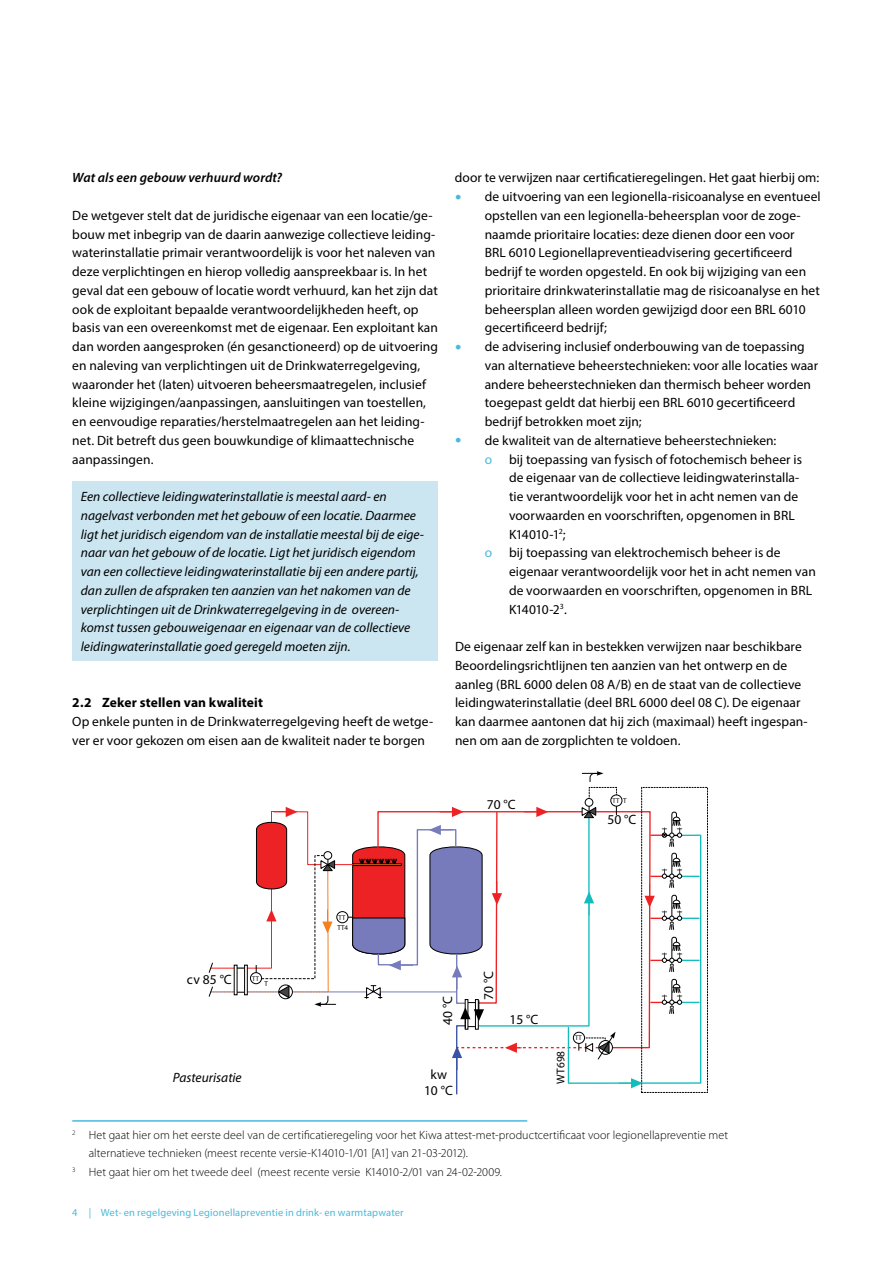
<style>
.page{position:relative;width:893px;height:1263px;background:#fff}
.page>*{position:absolute;margin:0;border:0;box-sizing:border-box;transform-origin:0 0}
.t1{font:13.5px/18.8px "Myriad Pro";letter-spacing:.005em;color:#000}
.t2{font:italic 13.5px/18.8px "Myriad Pro";letter-spacing:.005em;color:#000}
.t3{font:13.5px/16.5px "Myriad Pro";letter-spacing:.01em;color:#020202;text-align:center}
.t4{font:italic 600 13.5px "Myriad Pro";letter-spacing:.01em;color:#000}
.t5{font:700 13.5px "Myriad Pro";letter-spacing:.01em;color:#000}
.t6{font:300 12px "Myriad Pro";letter-spacing:.005em;color:#000}
.t7{font:11.4px "Myriad Pro";color:#020202}
.t8{font:10.5px "Myriad Pro";letter-spacing:.015em;color:#49badc}
.t9{font:6.9px "Myriad Pro";color:#020202}
.t10{font:6.75px "Myriad Pro";letter-spacing:.04em;color:#020202}
.s1{font-size:22.5px;color:#49badc}
.s2{color:#49badc}
.s3{font-size:6.9px}
</style>
<div class="page">
<div style="left:72px;top:482px;width:366px;height:179px;background:#cbe6f1"></div>
<div style="left:585px;top:798px;width:8px;height:8px;border:1px solid #000;border-radius:50%"></div>
<div style="left:611px;top:795px;width:11px;height:11px;border:1px solid #000;border-radius:50%"></div>
<div style="left:641px;top:787px;width:67px;height:305px;border:1px dashed #000"></div>
<svg style="left:582px;top:771px;width:35px;height:28px"></svg>
<svg style="left:209px;top:805px;width:493px;height:290px"></svg>
<hr style="left:72px;top:1120px;width:455px;height:2px;background:#49badc">
<p class="t4" style="left:72px;top:169px;width:211px">Wat als een gebouw verhuurd wordt?</p>
<p class="t1" style="left:72px;top:206px;width:367px">De wetgever stelt dat de juridische eigenaar van een locatie/ge&shy;bouw met inbegrip van de daarin aanwezige collectieve leiding&shy;waterinstallatie primair verantwoordelijk is voor het naleven van deze verplichtingen en hierop volledig aanspreekbaar is. In het geval dat een gebouw of locatie wordt verhuurd, kan het zijn dat ook de exploitant bepaalde verantwoordelijkheden heeft, op basis van een overeenkomst met de eigenaar. Een exploitant kan dan worden aangesproken (én gesanctioneerd) op de uitvoering en naleving van verplichtingen uit de Drinkwaterregelgeving, waaronder het (laten) uitvoeren beheersmaatregelen, inclusief kleine wijzigingen/aanpassingen, aansluitingen van toestellen, en eenvoudige reparaties/herstelmaatregelen aan het leiding&shy;net. Dit betreft dus geen bouwkundige of klimaattechnische aanpassingen.</p>
<p class="t2" style="left:81px;top:487px;width:345px">Een collectieve leidingwaterinstallatie is meestal aard- en nagelvast verbonden met het gebouw of een locatie. Daarmee ligt het juridisch eigendom van de installatie meestal bij de eige&shy;naar van het gebouw of de locatie. Ligt het juridisch eigendom van een collectieve leidingwaterinstallatie bij een andere partij, dan zullen de afspraken ten aanzien van het nakomen van de verplichtingen uit de Drinkwaterregelgeving in de overeen&shy;komst tussen gebouweigenaar en eigenaar van de collectieve leidingwaterinstallatie goed geregeld moeten zijn.</p>
<p class="t5" style="left:72px;top:694px;width:192px">2.2 Zeker stellen van kwaliteit</p>
<p class="t1" style="left:72px;top:712px;width:362px">Op enkele punten in de Drinkwaterregelgeving heeft de wetge&shy;ver er voor gekozen om eisen aan de kwaliteit nader te borgen</p>
<p class="t1" style="left:455px;top:168px;width:366px">door te verwijzen naar certificatieregelingen. Het gaat hierbij om:</p>
<p class="t1" style="left:485px;top:187px;width:337px;text-indent:-30px"><span class="s1">•</span> de uitvoering van een legionella-risicoanalyse en eventueel opstellen van een legionella-beheersplan voor de zoge&shy;naamde prioritaire locaties: deze dienen door een voor<br>BRL 6010 Legionellapreventieadvisering gecertificeerd bedrijf te worden opgesteld. En ook bij wijziging van een prioritaire drinkwaterinstallatie mag de risicoanalyse en het beheersplan alleen worden gewijzigd door een BRL 6010 gecertificeerd bedrijf;</p>
<p class="t1" style="left:485px;top:337px;width:335px;text-indent:-30px"><span class="s1">•</span> de advisering inclusief onderbouwing van de toepassing van alternatieve beheerstechnieken: voor alle locaties waar andere beheerstechnieken dan thermisch beheer worden toegepast geldt dat hierbij een BRL 6010 gecertificeerd bedrijf betrokken moet zijn;</p>
<p class="t1" style="left:455px;top:431px;width:323px"><span class="s1">•</span> de kwaliteit van de alternatieve beheerstechnieken:</p>
<p class="t1" style="left:485px;top:449px;width:319px"><span class="s2">o</span> bij toepassing van fysisch of fotochemisch beheer is</p>
<p class="t1" style="left:509px;top:468px;width:292px">de eigenaar van de collectieve leidingwaterinstalla-</p>
<p class="t1" style="left:509px;top:487px;width:291px">tie verantwoordelijk voor het in acht nemen van de</p>
<p class="t1" style="left:509px;top:506px;width:287px">voorwaarden en voorschriften, opgenomen in BRL</p>
<p class="t1" style="left:509px;top:524px;width:58px">K14010-1<sup>2</sup>;</p>
<p class="t1" style="left:485px;top:543px;width:297px"><span class="s2">o</span> bij toepassing van elektrochemisch beheer is de</p>
<p class="t1" style="left:509px;top:562px;width:308px">eigenaar verantwoordelijk voor het in acht nemen van</p>
<p class="t1" style="left:509px;top:581px;width:305px">de voorwaarden en voorschriften, opgenomen in BRL</p>
<p class="t1" style="left:509px;top:599px;width:59px">K14010-2<sup>3</sup>.</p>
<p class="t1" style="left:455px;top:637px;width:354px">De eigenaar zelf kan in bestekken verwijzen naar beschikbare Beoordelingsrichtlijnen ten aanzien van het ontwerp en de aanleg (BRL 6000 delen 08 A/B) en de staat van de collectieve leidingwaterinstallatie (deel BRL 6000 deel 08 C). De eigenaar kan daarmee aantonen dat hij zich (maximaal) heeft ingespan&shy;nen om aan de zorgplichten te voldoen.</p>
<p class="t3" style="left:487px;top:796px;width:30px">70 °C</p>
<p class="t10" style="left:612px;top:796px;width:16px">TT <span class="s3">T</span></p>
<p class="t3" style="left:607px;top:811px;width:31px">50 °C</p>
<p class="t10" style="left:339px;top:913px;width:8px">TT</p>
<p class="t9" style="left:337px;top:923px;width:12px">TT4</p>
<p class="t3" style="left:187px;top:971px;width:46px">cv 85 °C</p>
<p class="t3" style="left:480px;top:1000px;width:31px;rotate:-90deg">70 °C</p>
<p class="t3" style="left:439px;top:1025px;width:31px;rotate:-90deg">40 °C</p>
<p class="t10" style="left:252px;top:974px;width:8px">TT</p>
<p class="t9" style="left:265px;top:979px;width:5px">T</p>
<p class="t3" style="left:509px;top:1011px;width:30px">15 °C</p>
<p class="t2" style="left:173px;top:1068px;width:70px">Pasteurisatie</p>
<p class="t3" style="left:424px;top:1065px;width:30px">kw<br>10 °C</p>
<p class="t7" style="left:553px;top:1084px;width:35px;rotate:-90deg">WT698</p>
<p class="t10" style="left:575px;top:1034px;width:8px">TT</p>
<p class="t6" style="left:72px;top:1127px;width:657px"><sup>2</sup> Het gaat hier om het eerste deel van de certificatieregeling voor het Kiwa attest-met-productcertificaat voor legionellapreventie met</p>
<p class="t6" style="left:89px;top:1146px;width:380px">alternatieve technieken (meest recente versie-K14010-1/01 [A1] van 21-03-2012).</p>
<p class="t6" style="left:72px;top:1165px;width:431px"><sup>3</sup> Het gaat hier om het tweede deel (meest recente versie K14010-2/01 van 24-02-2009.</p>
<p class="t8" style="left:72px;top:1205px;width:333px">4 | Wet- en regelgeving Legionellapreventie in drink- en warmtapwater</p>
</div>
